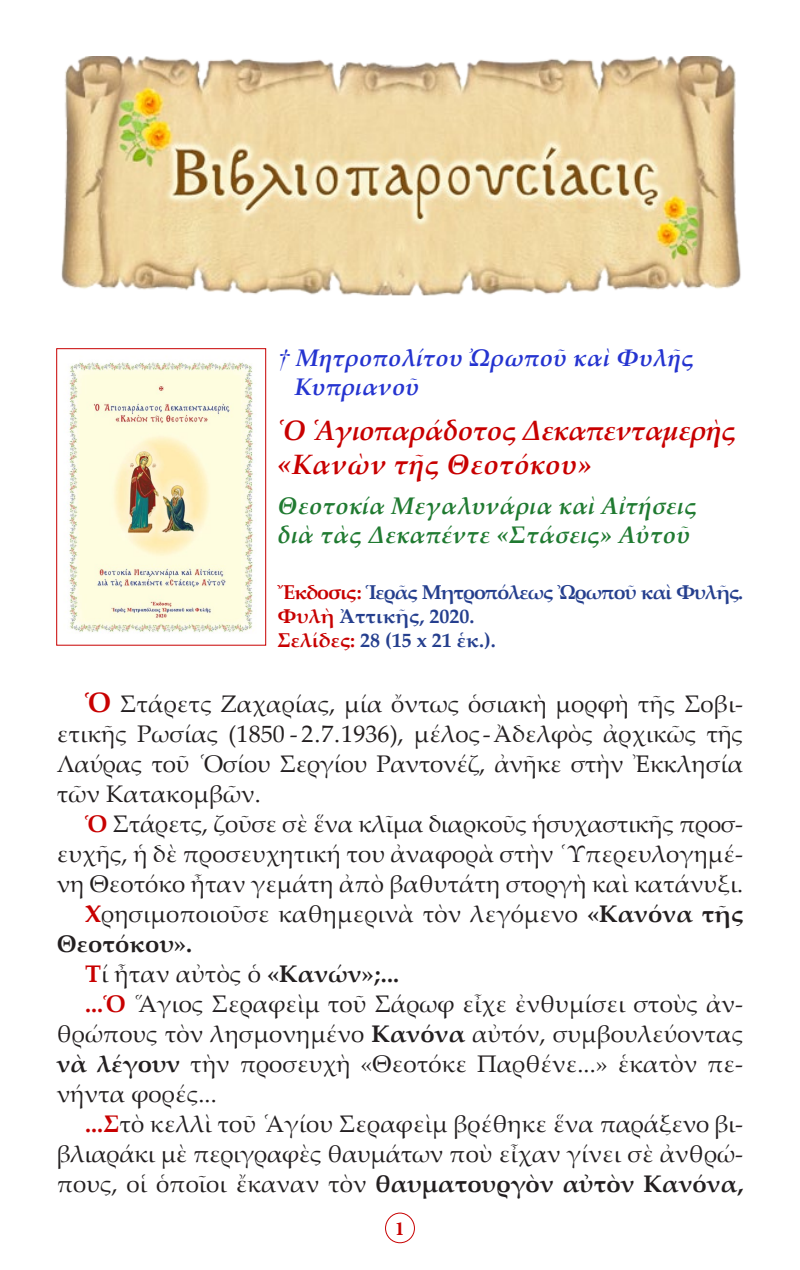
<style>
.page{position:relative;width:800px;height:1270px;background:#fff}
.page>*{position:absolute;margin:0;border:0;box-sizing:border-box;transform-origin:0 0}
.t1{font:italic 700 28px/33.6px "Palatino Linotype";letter-spacing:-.02em;color:#c80000}
.t2{font:24px/30px "Palatino Linotype";letter-spacing:.005em;color:#231f20;text-align:justify}
.t3{font:italic 700 24px "Palatino Linotype";letter-spacing:.01em;color:#207a31}
.t4{font:italic 700 24px "Palatino Linotype";letter-spacing:.01em;color:#2534d0}
.t5{font:700 20px "Palatino Linotype";letter-spacing:-.05em;color:#253f8e}
.t6{font:700 20px "Palatino Linotype";color:#253f8e}
.t7{font:700 20px "Minion Pro";color:#c80000}
.s1{font-family:"CTOS New Times Italic Test 1";font-weight:400;font-style:normal}
.s2{font-style:normal}
.s3{color:#c80000}
.s4{font-weight:700;font-size:28px;color:#c80000}
.s5{font-weight:700;color:#c80000}
.s6{font-weight:700}
</style>
<div class="page">
<div style="left:385px;top:1213px;width:30px;height:30px;border:1px solid #c80000;border-radius:50%"></div>
<img style="left:61px;top:57px;width:680px;height:239px">
<img style="left:69px;top:362px;width:185px;height:271px">
<div style="left:56px;top:348px;width:210px;height:298px;border:1px solid #c80000"></div>
<p class="t4" style="left:278px;top:341px;width:418px"><span class="s1">†</span> Μητροπολίτου Ὠρωποῦ καὶ Φυλῆς</p>
<p class="t4" style="left:294px;top:370px;width:127px">Κυπριανοῦ</p>
<p class="t1" style="left:278px;top:413px;width:459px"><span class="s2">῾</span>Ο <span class="s2">῾</span>Αγιοπαράδοτος Δεκαπενταμερὴς «Κανὼν τῆς Θεοτόκου»</p>
<p class="t3" style="left:278px;top:489px;width:420px">Θεοτοκία Μεγαλυνάρια καὶ Αἰτήσεις</p>
<p class="t3" style="left:278px;top:517px;width:414px">διὰ τὰς Δεκαπέντε «Στάσεις» Αὐτοῦ</p>
<p class="t5" style="left:278px;top:578px;width:467px"><span class="s3">Ἔκδοσις:</span> Ἱερᾶς Μητροπόλεως Ὠρωποῦ καὶ Φυλῆς.</p>
<p class="t6" style="left:278px;top:602px;width:198px"><span class="s3">Φυλὴ</span> Ἀττικῆς, 2020.</p>
<p class="t6" style="left:278px;top:626px;width:220px"><span class="s3">Σελίδες:</span> 28 (15 x 21 ἑκ.).</p>
<p class="t2" style="left:57px;top:687px;width:688px;text-indent:28px"><span class="s4">Ὁ</span> Στάρετς Ζαχαρίας, μία ὄντως ὁσιακὴ μορφὴ τῆς Σοβι&shy;ετικῆς Ρωσίας (1850 - 2.7.1936), μέλος-Ἀδελφὸς ἀρχικῶς τῆς Λαύρας τοῦ ῾Οσίου Σεργίου Ραντονέζ, ἀνῆκε στὴν Ἐκκλησία τῶν Κατακομβῶν.</p>
<p class="t2" style="left:57px;top:807px;width:688px;text-indent:28px"><span class="s5">Ὁ</span> Στάρετς, ζοῦσε σὲ ἕνα κλῖμα διαρκοῦς ἡσυχαστικῆς προσ&shy;ευχῆς, ἡ δὲ προσευχητική του ἀναφορὰ στὴν ῾Υπερευλογημέ&shy;νη Θεοτόκο ἦταν γεμάτη ἀπὸ βαθυτάτη στοργὴ καὶ κατάνυξι.</p>
<p class="t2" style="left:57px;top:897px;width:688px;text-indent:28px"><span class="s5">Χ</span>ρησιμοποιοῦσε καθημερινὰ τὸν λεγόμενο <span class="s6">«Κανόνα τῆς<br>Θεοτόκου».</span></p>
<p class="t2" style="left:85px;top:957px;width:316px"><span class="s5">Τ</span>ί ἦταν αὐτὸς ὁ <span class="s6">«Κανών»;...</span></p>
<p class="t2" style="left:57px;top:987px;width:688px;text-indent:28px"><span class="s5">...Ὁ</span> ῞Αγιος Σεραφεὶμ τοῦ Σάρωφ εἶχε ἐνθυμίσει στοὺς ἀν&shy;θρώπους τὸν λησμονημένο <span class="s6">Κανόνα</span> αὐτόν, συμβουλεύοντας <span class="s6">νὰ λέγουν</span> τὴν προσευχὴ «Θεοτόκε Παρθένε...» ἑκατὸν πε&shy;νήντα φορές...</p>
<p class="t2" style="left:57px;top:1107px;width:688px;text-indent:28px"><span class="s5">...Σ</span>τὸ κελλὶ τοῦ ῾Αγίου Σεραφεὶμ βρέθηκε ἕνα παράξενο βι&shy;βλιαράκι μὲ περιγραφὲς θαυμάτων ποὺ εἶχαν γίνει σὲ ἀνθρώ&shy;πους, οἱ ὁποῖοι ἔκαναν τὸν <span class="s6">θαυματουργὸν αὐτὸν Κανόνα,</span></p>
<p class="t7" style="left:395px;top:1214px;width:11px">1</p>
</div>
